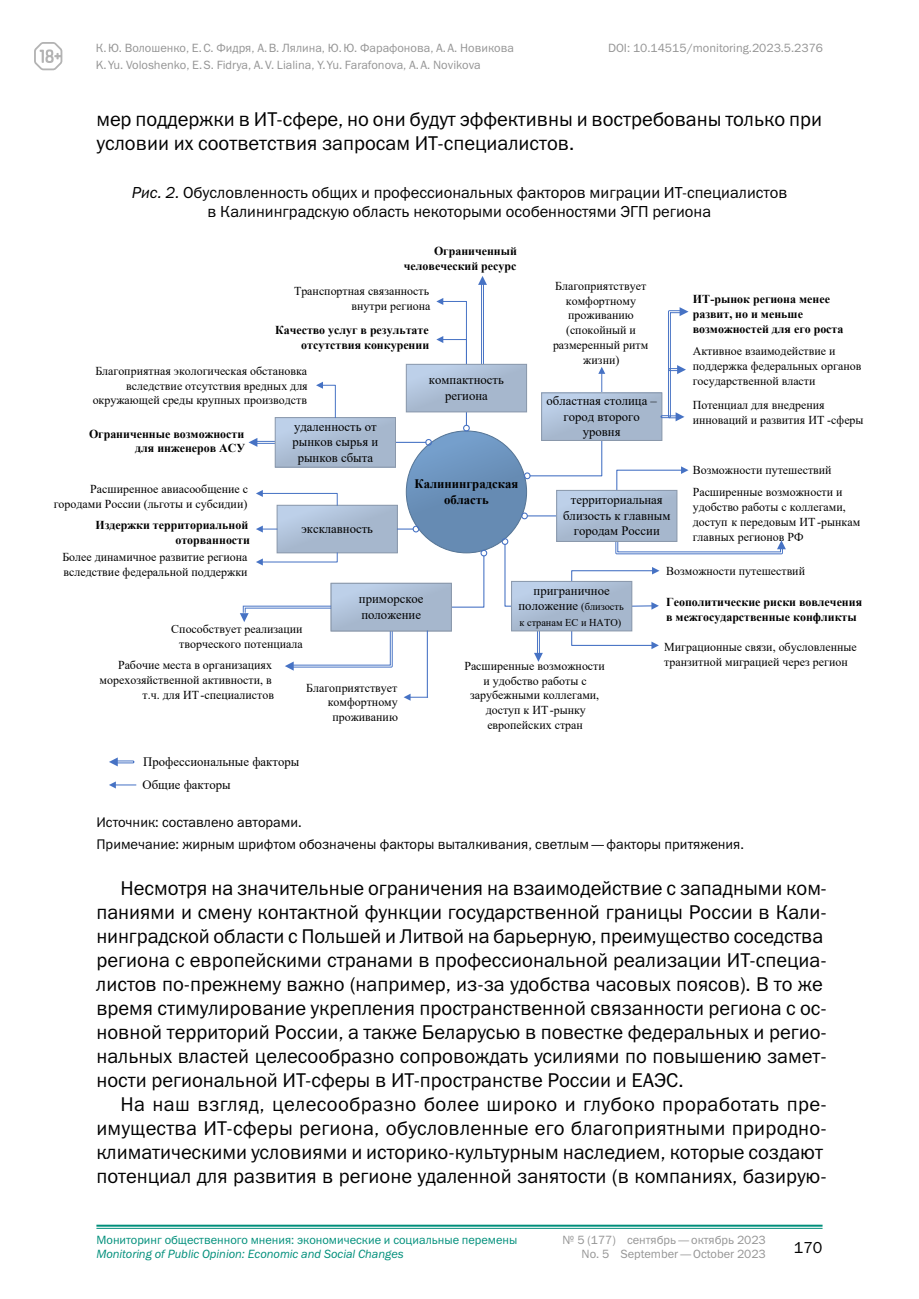
<style>
.page{position:relative;width:919px;height:1299px;background:#fff}
.page>*{position:absolute;margin:0;border:0;box-sizing:border-box;transform-origin:0 0}
.GENERAL_TEXT{font:20px/24px "Franklin Gothic ITC";color:#000}
.Picture_number_and_t{font:16px/19.2px "Franklin Gothic ITC";color:#000;text-align:center}
.Table_footnote{font:14px "Franklin Gothic ITC";color:#000}
.t1{font:12.8px/15.4px "Times New Roman";color:#000;text-align:center}
.t2{font:700 12.8px/15.4px "Times New Roman";color:#000;text-align:center}
.t3{font:12px/14.8px "Times New Roman";color:#000;text-align:right}
.t4{font:700 12px/14.8px "Times New Roman";color:#000;text-align:right}
.t5{font:12px "Franklin Gothic ITC";color:#959595}
.t6{font:12px "Franklin Gothic ITC";color:#008f7b}
.t7{font:italic 12px "Franklin Gothic ITC";color:#008f7b}
.t8{font:10.4px "Times New Roman";color:#000}
.s1{font-style:italic}
.s2{font-size:10.4px}
</style>
<div class="page">
<hr style="left:96px;top:1224px;width:726px;height:2px;background:#008f7b">
<hr style="left:96px;top:1227px;width:726px;height:1px;background:#008f7b">
<svg style="left:34px;top:42px;width:28px;height:28px"></svg>
<svg style="left:279px;top:507px;width:117px;height:44px;background:#abbdd4"></svg>
<div style="left:277px;top:505px;width:121px;height:48px;border:1px solid #8a98ab"></div>
<hr style="left:395px;top:442px;width:31px;height:1px;background:#4672c4">
<svg style="left:466px;top:412px;width:1px;height:13px"></svg>
<div style="left:463px;top:425px;width:7px;height:6px;border:1px solid #4672c4;border-radius:50%"></div>
<svg style="left:256px;top:490px;width:82px;height:16px"></svg>
<svg style="left:256px;top:552px;width:82px;height:13px"></svg>
<svg style="left:256px;top:525px;width:21px;height:7px"></svg>
<svg style="left:248px;top:438px;width:27px;height:9px"></svg>
<svg style="left:277px;top:419px;width:117px;height:46px;background:#acbdd4"></svg>
<div style="left:275px;top:417px;width:121px;height:50px;border:1px solid #8a98ab"></div>
<svg style="left:316px;top:382px;width:20px;height:36px"></svg>
<svg style="left:436px;top:298px;width:31px;height:66px"></svg>
<svg style="left:598px;top:367px;width:7px;height:25px"></svg>
<svg style="left:285px;top:629px;width:107px;height:41px"></svg>
<div style="left:331px;top:583px;width:120px;height:48px;background:linear-gradient(to bottom,#bdd0e9,#a2b2c8)"></div>
<div style="left:331px;top:583px;width:121px;height:48px;border:1px solid #8a98ab"></div>
<svg style="left:403px;top:693px;width:24px;height:7px"></svg>
<hr style="left:427px;top:631px;width:1px;height:66px;background:#4672c4">
<svg style="left:570px;top:630px;width:88px;height:19px"></svg>
<svg style="left:534px;top:631px;width:9px;height:30px"></svg>
<div style="left:511px;top:581px;width:120px;height:50px;background:#a6b7cd"></div>
<div style="left:511px;top:581px;width:121px;height:50px;border:1px solid #8a98ab"></div>
<svg style="left:397px;top:431px;width:388px;height:178px"></svg>
<svg style="left:558px;top:492px;width:117px;height:48px;background:#acbdd4"></svg>
<div style="left:556px;top:490px;width:121px;height:52px;border:1px solid #8a98ab"></div>
<svg style="left:478px;top:276px;width:9px;height:88px"></svg>
<svg style="left:109px;top:757px;width:25px;height:9px"></svg>
<svg style="left:109px;top:781px;width:27px;height:7px"></svg>
<svg style="left:543px;top:394px;width:117px;height:45px;background:#acbdd4"></svg>
<div style="left:541px;top:392px;width:121px;height:49px;border:1px solid #8a98ab"></div>
<svg style="left:408px;top:366px;width:117px;height:44px;background:#acbdd4"></svg>
<div style="left:406px;top:364px;width:121px;height:48px;border:1px solid #8a98ab"></div>
<svg style="left:660px;top:307px;width:28px;height:114px"></svg>
<svg style="left:240px;top:605px;width:91px;height:17px"></svg>
<p class="t5" style="left:96px;top:40px;width:419px">К.Ю. Волошенко, Е.С. Фидря, А.В. Лялина, Ю.Ю. Фарафонова, А.А. Новикова</p>
<p class="t5" style="left:608px;top:40px;width:216px">DOI: 10.14515/monitoring.2023.5.2376</p>
<p class="t5" style="left:96px;top:58px;width:386px">K.Yu. Voloshenko, E.S. Fidrya, A.V. Lialina, Y.Yu. Farafonova, A.A. Novikova</p>
<p class="GENERAL_TEXT" style="left:96px;top:107px;width:727px">мер поддержки в ИТ-сфере, но они будут эффективны и востребованы только при условии их соответствия запросам ИТ-специалистов.</p>
<p class="Picture_number_and_t" style="left:132px;top:183px;width:657px"><span class="s1">Рис. 2.</span> Обусловленность общих и профессиональных факторов миграции ИТ-специалистов в Калининградскую область некоторыми особенностями ЭГП региона</p>
<p class="t4" style="left:404px;top:243px;width:115px">Ограниченный человеческий ресурс</p>
<p class="t3" style="left:553px;top:278px;width:97px;text-align:center">Благоприятствует комфортному проживанию (спокойный и размеренный ритм жизни)</p>
<p class="t3" style="left:294px;top:283px;width:138px">Транспортная связанность внутри региона</p>
<p class="t4" style="left:692px;top:291px;width:152px;text-align:left">ИТ-рынок региона менее развит, но и меньше возможностей для его роста</p>
<p class="t4" style="left:275px;top:322px;width:156px">Качество услуг в результате отсутствия конкурении</p>
<p class="t3" style="left:692px;top:343px;width:170px;text-align:left">Активное взаимодействие и поддержка федеральных органов государственной власти</p>
<p class="t3" style="left:93px;top:363px;width:216px">Благоприятная экологическая обстановка вследствие отсутствия вредных для окружающей среды крупных производств</p>
<p class="t4" style="left:89px;top:426px;width:158px">Ограниченные возможности для инженеров АСУ</p>
<p class="t3" style="left:54px;top:481px;width:196px">Расширенное авиасообщение с городами России (льготы и субсидии)</p>
<p class="t1" style="left:429px;top:372px;width:76px">компактность региона</p>
<p class="t1" style="left:546px;top:392px;width:112px">областная столица – город второго уровня</p>
<p class="t3" style="left:692px;top:397px;width:172px;text-align:left">Потенциал для внедрения инноваций и развития ИТ -сферы</p>
<p class="t1" style="left:292px;top:418px;width:87px">удаленность от рынков сырья и рынков сбыта</p>
<p class="t3" style="left:692px;top:462px;width:140px">Возможности путешествий</p>
<p class="t2" style="left:414px;top:475px;width:105px">Калининградская область</p>
<p class="t3" style="left:692px;top:484px;width:169px;text-align:left">Расширенные возможности и удобство работы с коллегами, доступ к передовым ИТ -рынкам главных регионов РФ</p>
<p class="t1" style="left:563px;top:492px;width:109px">территориальная близость к главным городам России</p>
<p class="t4" style="left:95px;top:517px;width:156px">Издержки территориальной оторванности</p>
<p class="t3" style="left:62px;top:549px;width:187px;text-align:left">Более динамичное развитие региона вследствие федеральной поддержки</p>
<p class="t1" style="left:301px;top:520px;width:73px">эксклавность</p>
<p class="t3" style="left:666px;top:563px;width:140px">Возможности путешествий</p>
<p class="t4" style="left:666px;top:594px;width:197px;text-align:left">Геополитические риски вовлечения в межгосударственные конфликты</p>
<p class="t1" style="left:359px;top:591px;width:66px;text-align:left">приморское положение</p>
<p class="t1" style="left:518px;top:582px;width:107px">приграничное положение <span class="s2">(близость</span></p>
<p class="t8" style="left:519px;top:614px;width:103px">к странам ЕС и НАТО)</p>
<p class="t3" style="left:171px;top:621px;width:133px">Способствует реализации творческого потенциала</p>
<p class="t3" style="left:664px;top:639px;width:194px;text-align:left">Миграционные связи, обусловленные транзитной миграцией через регион</p>
<p class="t3" style="left:100px;top:657px;width:176px">Рабочие места в организациях морехозяйственной активности, в т.ч. для ИТ-специалистов</p>
<p class="t3" style="left:464px;top:658px;width:142px;text-align:center">Расширенные возможности и удобство работы с зарубежными коллегами, доступ к ИТ-рынку европейских стран</p>
<p class="t3" style="left:306px;top:679px;width:93px">Благоприятствует комфортному проживанию</p>
<p class="t1" style="left:142px;top:750px;width:158px;line-height:22.4px;text-align:left">Профессиональные факторы<br>Общие факторы</p>
<p class="Table_footnote" style="left:96px;top:813px;width:207px">Источник: составлено авторами.</p>
<p class="Table_footnote" style="left:96px;top:835px;width:649px">Примечание: жирным шрифтом обозначены факторы выталкивания, светлым— факторы притяжения.</p>
<p class="GENERAL_TEXT" style="left:96px;top:875px;width:732px;text-indent:24px">Несмотря на значительные ограничения на взаимодействие с западными ком&shy;паниями и смену контактной функции государственной границы России в Кали&shy;нинградской области с Польшей и Литвой на барьерную, преимущество соседства региона с европейскими странами в профессиональной реализации ИТ-специа&shy;листов по-прежнему важно (например, из-за удобства часовых поясов). В то же время стимулирование укрепления пространственной связанности региона с ос&shy;новной территорий России, а также Беларусью в повестке федеральных и регио&shy;нальных властей целесообразно сопровождать усилиями по повышению замет&shy;ности региональной ИТ-сферы в ИТ-пространстве России и ЕАЭС.</p>
<p class="GENERAL_TEXT" style="left:96px;top:1091px;width:732px;text-indent:24px">На наш взгляд, целесообразно более широко и глубоко проработать пре&shy;имущества ИТ-сферы региона, обусловленные его благоприятными природно&shy;климатическими условиями и историко-культурным наследием, которые создают потенциал для развития в регионе удаленной занятости (в компаниях, базирую-</p>
<p class="t6" style="left:96px;top:1232px;width:422px">Мониторинг общественного мнения: экономические и социальные перемены</p>
<p class="t5" style="left:562px;top:1232px;width:205px">№ 5 (177) сентябрь—октябрь 2023</p>
<p class="t7" style="left:96px;top:1247px;width:309px">Monitoring of Public Opinion: Economic and Social Changes</p>
<p class="t5" style="left:581px;top:1246px;width:186px">No. 5 September—October 2023</p>
<p class="Picture_number_and_t" style="left:793px;top:1237px;width:30px">170</p>
</div>
